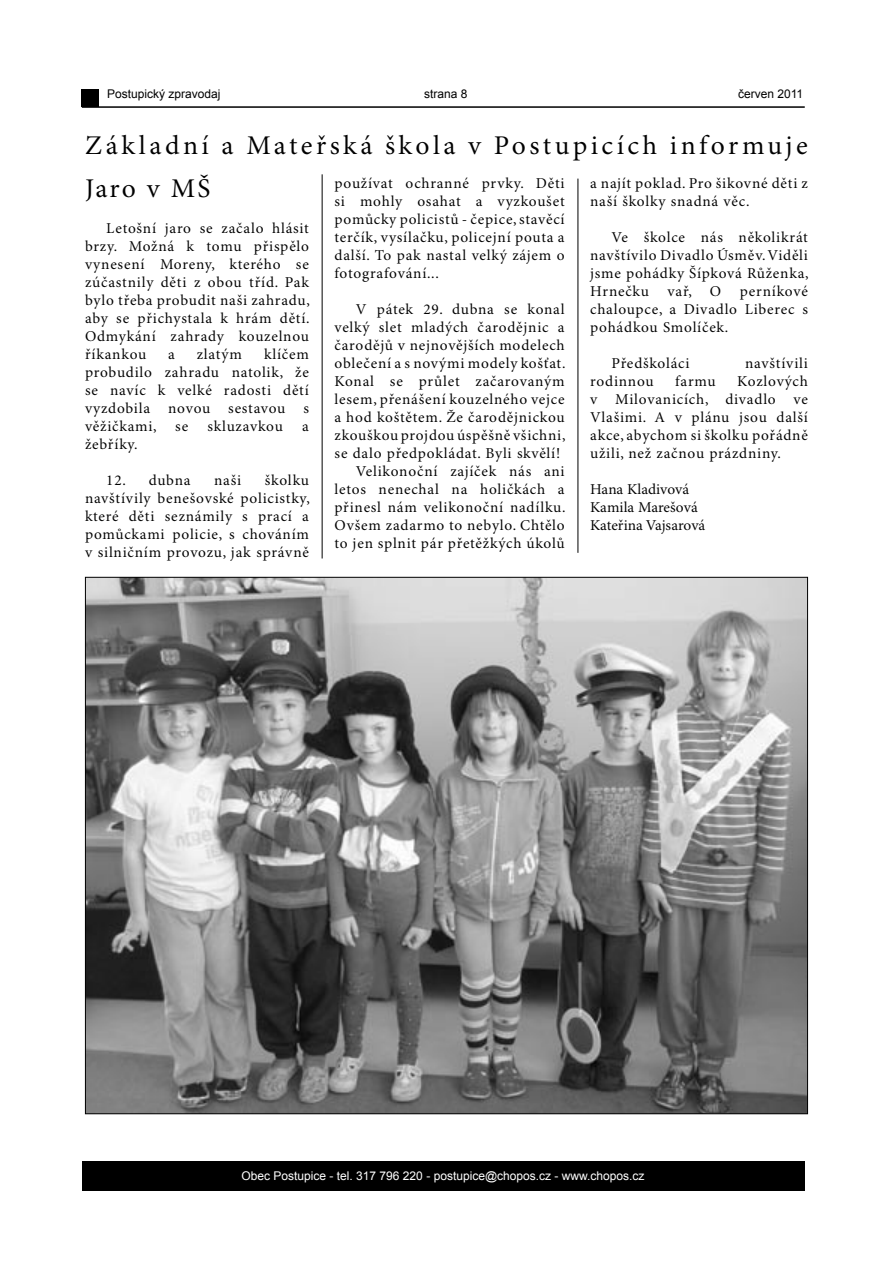
<style>
.page{position:relative;width:893px;height:1263px;background:#fff}
.page>*{position:absolute;margin:0;border:0;box-sizing:border-box;transform-origin:0 0}
.t1{font:27px "Minion Pro";letter-spacing:.125em;color:#000}
.t2{font:15px/18px "Minion Pro";letter-spacing:.05em;color:#000;text-align:justify}
.t3{font:15px/18px "Minion Pro";letter-spacing:-.005em;color:#000}
.t4{font:12px "Arial";color:#fff}
.t5{font:12px "Arial";color:#000}
</style>
<div class="page">
<div style="left:82px;top:1161px;width:722px;height:30px;background:#000"></div>
<div style="left:82px;top:89px;width:17px;height:18px;background:#000"></div>
<hr style="left:82px;top:106px;width:723px;height:2px;background:#000">
<hr style="left:322px;top:174px;width:1px;height:384px;background:#000">
<hr style="left:578px;top:179px;width:1px;height:374px;background:#000">
<img style="left:87px;top:579px;width:719px;height:533px">
<p class="t5" style="left:107px;top:86px;width:115px">Postupický zpravodaj</p>
<p class="t5" style="left:424px;top:86px;width:45px">strana 8</p>
<p class="t5" style="left:738px;top:86px;width:67px">červen 2011</p>
<h1 class="t1" style="left:85px;top:130px;width:724px">Základní a Mateřská škola v Postupicích informuje</h1>
<h1 class="t1" style="left:85px;top:172px;width:127px">Jaro v MŠ</h1>
<p class="t2" style="left:85px;top:219px;width:226px;text-indent:21px">Letošní jaro se začalo hlásit brzy. Možná k tomu přispělo vynesení Moreny, kterého se zúčastnily děti z obou tříd. Pak bylo třeba probudit naši zahradu, aby se přichystala k hrám dětí.<br>Odmykání zahrady kouzelnou říkankou</p>
<p class="t2" style="left:85px;top:345px;width:225px;text-indent:179px">klíčem probudilo zahradu natolik, že se navíc k velké radosti dětí vyzdobila novou sestavou s věžičkami, se</p>
<p class="t2" style="left:168px;top:345px;width:8px">a</p>
<p class="t2" style="left:197px;top:345px;width:47px">zlatým</p>
<p class="t2" style="left:208px;top:417px;width:77px">skluzavkou</p>
<p class="t2" style="left:302px;top:417px;width:8px">a</p>
<p class="t2" style="left:85px;top:435px;width:54px">žebříky.</p>
<p class="t2" style="left:106px;top:471px;width:86px">12. dubna</p>
<p class="t2" style="left:214px;top:471px;width:28px">naši</p>
<p class="t2" style="left:85px;top:471px;width:226px;text-indent:180px">školku navštívily benešovské policistky, které děti seznámily s prací a pomůckami policie, s chováním v silničním provozu, jak správně</p>
<p class="t2" style="left:334px;top:175px;width:232px">používat ochranné prvky. Děti si mohly osahat a vyzkoušet pomůcky policistů - čepice, stavěcí terčík, vysílačku, policejní pouta a další. To pak nastal velký zájem o fotografování...</p>
<p class="t2" style="left:356px;top:301px;width:210px">V pátek 29. dubna se konal</p>
<p class="t2" style="left:334px;top:319px;width:232px">velký slet mladých čarodějnic a</p>
<p class="t2" style="left:334px;top:337px;width:232px">čarodějů v nejnovějších modelech</p>
<p class="t2" style="left:334px;top:355px;width:232px">oblečení a s novými modely košťat.</p>
<p class="t2" style="left:334px;top:373px;width:232px">Konal se průlet začarovaným</p>
<p class="t2" style="left:334px;top:391px;width:232px">lesem, přenášení kouzelného vejce</p>
<p class="t2" style="left:334px;top:409px;width:232px">a hod koštětem. Že čarodějnickou</p>
<p class="t2" style="left:334px;top:427px;width:232px">zkouškou projdou úspěšně všichni,</p>
<p class="t2" style="left:334px;top:445px;width:227px">se dalo předpokládat. Byli skvělí!</p>
<p class="t2" style="left:356px;top:463px;width:210px">Velikonoční zajíček nás ani</p>
<p class="t2" style="left:334px;top:481px;width:232px">letos nenechal na holičkách a</p>
<p class="t2" style="left:334px;top:499px;width:232px">přinesl nám velikonoční nadílku.</p>
<p class="t2" style="left:334px;top:517px;width:232px">Ovšem zadarmo to nebylo. Chtělo</p>
<p class="t2" style="left:334px;top:535px;width:232px">to jen splnit pár přetěžkých úkolů</p>
<p class="t2" style="left:590px;top:175px;width:219px">a najít poklad. Pro šikovné děti z naší školky snadná věc.</p>
<p class="t2" style="left:590px;top:229px;width:220px;text-indent:21px">Ve školce nás několikrát navštívilo Divadlo Úsměv. Viděli jsme pohádky Šípková Růženka, Hrnečku vař, O perníkové chaloupce, a Divadlo Liberec s pohádkou Smolíček.</p>
<p class="t2" style="left:611px;top:355px;width:80px">Předškoláci</p>
<p class="t2" style="left:745px;top:355px;width:64px">navštívili</p>
<p class="t2" style="left:590px;top:373px;width:65px">rodinnou</p>
<p class="t2" style="left:675px;top:373px;width:42px">farmu</p>
<p class="t2" style="left:590px;top:373px;width:219px;text-indent:147px">Kozlových v Milovanicích, divadlo ve Vlašimi. A v plánu jsou další akce, abychom si školku pořádně užili, než začnou prázdniny.</p>
<p class="t3" style="left:590px;top:481px;width:117px">Hana Kladivová<br>Kamila Marešová<br>Kateřina Vajsarová</p>
<p class="t4" style="left:242px;top:1168px;width:405px">Obec Postupice - tel. 317 796 220 - postupice@chopos.cz - www.chopos.cz</p>
</div>
